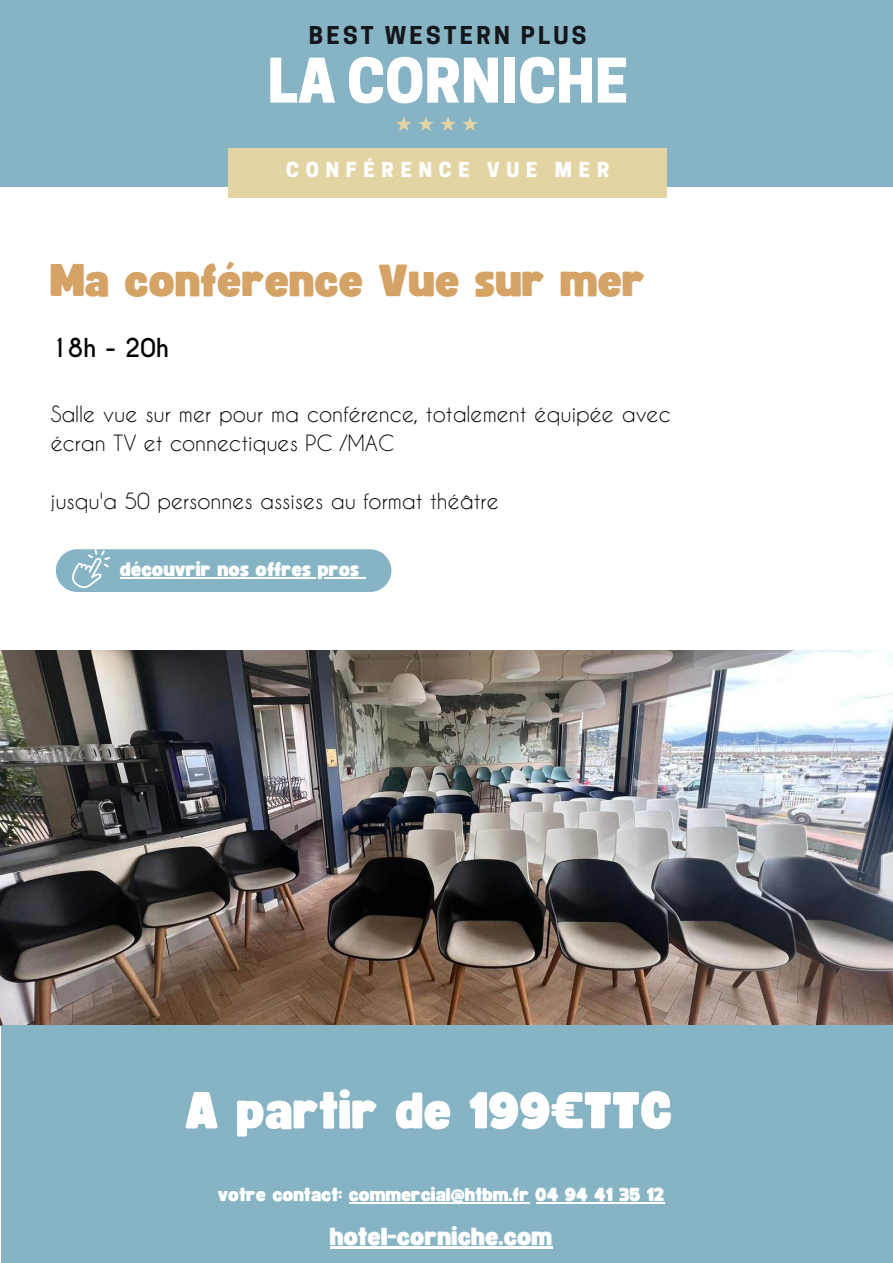
<style>
.page{position:relative;width:893px;height:1263px;background:#fff}
.page>*{position:absolute;margin:0;border:0;box-sizing:border-box;transform-origin:0 0}
.t1{font:800 57.68px "Cooper Hewitt";color:#fff}
.t2{font:51px "Funtastic";color:#fff}
.t3{font:44.7px "Funtastic";color:#d6a366}
.t4{font:24.6px "Funtastic";color:#fff}
.t5{font:700 24.53px "Caviar Dreams";color:#000}
.t6{font:700 23.1px "Cooper Hewitt";letter-spacing:.14em;color:#13161a}
.t7{font:21px/29.2px "Caviar Dreams";color:#000}
.t8{font:19.42px "Funtastic";color:#fff}
.t9{font:800 19.35px "Cooper Hewitt";letter-spacing:.35em;color:#fff}
.t10{font:18.6px "Funtastic";color:#fff}
</style>
<div class="page">
<img style="left:0;top:650px;width:893px;height:375px">
<div style="left:1px;top:1025px;width:892px;height:238px;background:#86b4c4"></div>
<div style="left:56px;top:549px;width:335px;height:43px;background:#86b4c4;border-radius:21px"></div>
<svg style="left:72px;top:549px;width:38px;height:39px"></svg>
<hr style="left:120px;top:577px;width:239px;height:2px;background:#fff">
<svg style="left:359px;top:577px;width:7px;height:2px"></svg>
<hr style="left:349px;top:1203px;width:180px;height:1px;background:#fff">
<hr style="left:535px;top:1203px;width:129px;height:1px;background:#fff">
<hr style="left:330px;top:1247px;width:222px;height:2px;background:#fff">
<div style="left:0;top:0;width:893px;height:187px;background:#86b4c4"></div>
<svg style="left:396px;top:116px;width:15px;height:15px"></svg>
<svg style="left:418px;top:116px;width:16px;height:15px"></svg>
<svg style="left:440px;top:116px;width:16px;height:15px"></svg>
<svg style="left:462px;top:116px;width:16px;height:15px"></svg>
<div style="left:228px;top:148px;width:439px;height:50px;background:#e3d4a3"></div>
<p class="t6" style="left:309px;top:26px;width:279px">BEST WESTERN PLUS</p>
<h1 class="t1" style="left:267px;top:59px;width:362px">LA CORNICHE</h1>
<p class="t9" style="left:286px;top:163px;width:324px">CONFÉRENCE VUE MER</p>
<h3 class="t3" style="left:51px;top:251px;width:597px">Ma conférence Vue sur mer</h3>
<p class="t5" style="left:51px;top:333px;width:120px">18h - 20h</p>
<p class="t7" style="left:51px;top:399px;width:621px">Salle vue sur mer pour ma conférence, totalement équipée avec écran TV et connectiques PC /MAC</p>
<p class="t7" style="left:51px;top:486px;width:450px">jusqu'a 50 personnes assises au format théâtre</p>
<p class="t8" style="left:120px;top:557px;width:241px">découvrir nos offres pros</p>
<h2 class="t2" style="left:186px;top:1077px;width:489px">A partir de 199€TTC</h2>
<p class="t10" style="left:218px;top:1182px;width:448px">votre contact: commercial@htbm.fr 04 94 41 35 12</p>
<p class="t4" style="left:330px;top:1221px;width:224px">hotel-corniche.com</p>
</div>
